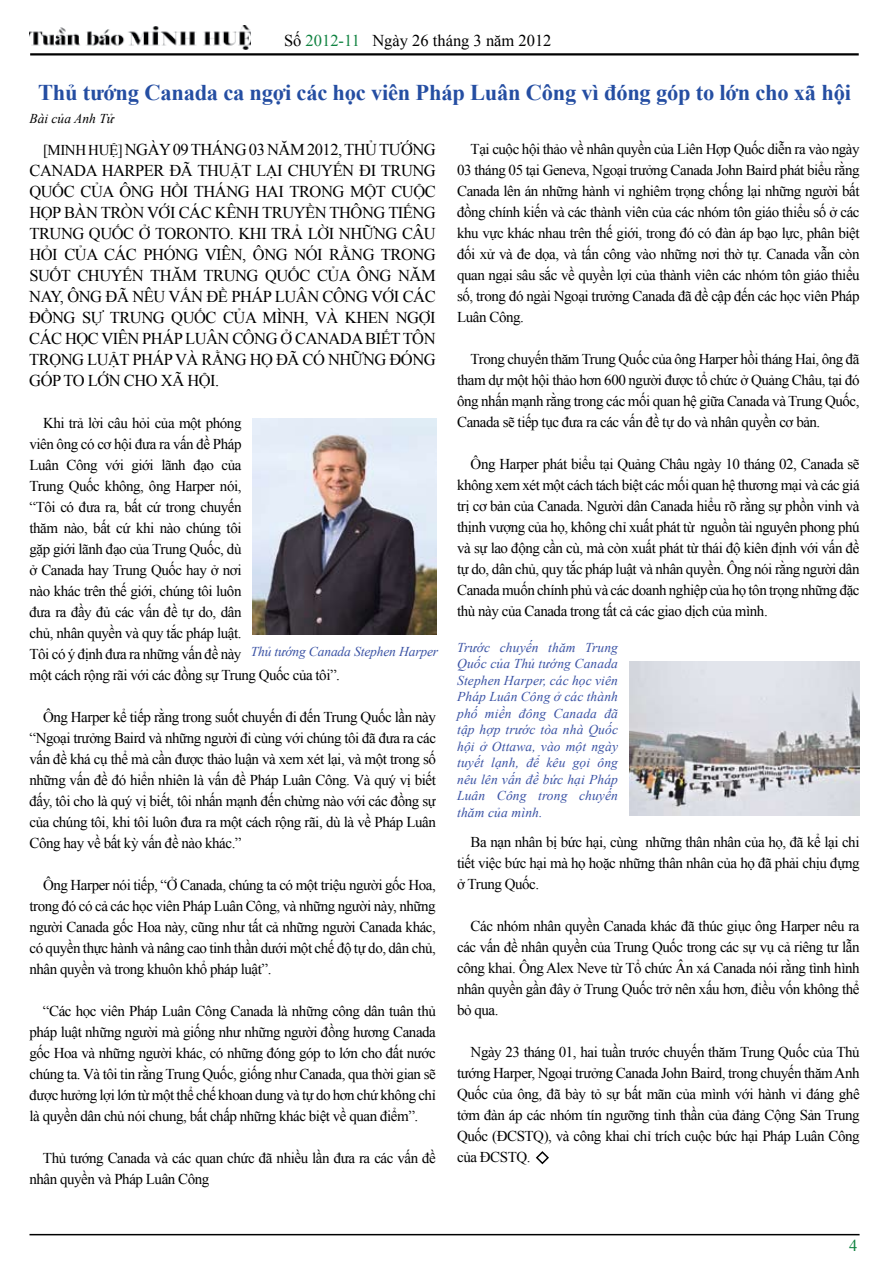
<style>
.page{position:relative;width:893px;height:1263px;background:#fff}
.page>*{position:absolute;margin:0;border:0;box-sizing:border-box;transform-origin:0 0}
.t1{font:700 22.5px "Times New Roman";letter-spacing:-.01em;color:#254ea2}
.t2{font:16.5px "Times New Roman";color:#000}
.t3{font:16.5px/21px "Times New Roman";letter-spacing:.19em;color:#000}
.t4{font:16.5px/21px "Times New Roman";letter-spacing:-.03em;color:#000}
.t5{font:16.5px/21px "Times New Roman";letter-spacing:.135em;color:#000}
.t6{font:16.5px/21px "Times New Roman";letter-spacing:.195em;color:#000}
.t7{font:16.5px "Times New Roman";color:#0f8240}
.t8{font:15px/21px "Times New Roman";letter-spacing:-.03em;color:#000;text-align:justify}
.t9{font:italic 13.5px/16.5px "Times New Roman";letter-spacing:.01em;color:#3a52a4;text-align:justify}
.t10{font:italic 13.5px "Times New Roman";letter-spacing:-.01em;color:#3a52a4}
.t11{font:italic 13.5px "Times New Roman";color:#000}
.s1{color:#0f8240}
.s2{font-size:15px}
</style>
<div class="page">
<hr style="left:29px;top:1234px;width:830px;height:1px;background:#000">
<hr style="left:30px;top:53px;width:829px;height:3px;background:#000">
<img style="left:30px;top:26px;width:220px;height:24px">
<img style="left:253px;top:418px;width:183px;height:216px">
<img style="left:629px;top:662px;width:231px;height:153px">
<svg style="left:536px;top:1151px;width:13px;height:14px"></svg>
<p class="t2" style="left:284px;top:30px;width:269px">Số <span class="s1">2012-11</span> Ngày 26 tháng 3 năm 2012</p>
<h1 class="t1" style="left:38px;top:77px;width:814px">Thủ tướng Canada ca ngợi các học viên Pháp Luân Công vì đóng góp to lớn cho xã hội</h1>
<p class="t11" style="left:29px;top:109px;width:86px">Bài của Anh Tử</p>
<p class="t8" style="left:457px;top:139px;width:404px;text-indent:14px">Tại cuộc hội thảo về nhân quyền của Liên Hợp Quốc diễn ra vào ngày 03 tháng 05 tại Geneva, Ngoại trưởng Canada John Baird phát biểu rằng Canada lên án những hành vi nghiêm trọng chống lại những người bất đồng chính kiến và các thành viên của các nhóm tôn giáo thiểu số ở các khu vực khác nhau trên thế giới, trong đó có đàn áp bạo lực, phân biệt đối xử và đe dọa, và tấn công vào những nơi thờ tự. Canada vẫn còn quan ngại sâu sắc về quyền lợi của thành viên các nhóm tôn giáo thiểu số, trong đó ngài Ngoại trưởng Canada đã đề cập đến các học viên Pháp Luân Công.</p>
<p class="t8" style="left:457px;top:349px;width:404px;text-indent:14px">Trong chuyến thăm Trung Quốc của ông Harper hồi tháng Hai, ông đã tham dự một hội thảo hơn 600 người được tổ chức ở Quảng Châu, tại đó ông nhấn mạnh rằng trong các mối quan hệ giữa Canada và Trung Quốc, Canada sẽ tiếp tục đưa ra các vấn đề tự do và nhân quyền cơ bản.</p>
<p class="t8" style="left:457px;top:454px;width:404px;text-indent:14px">Ông Harper phát biểu tại Quảng Châu ngày 10 tháng 02, Canada sẽ không xem xét một cách tách biệt các mối quan hệ thương mại và các giá trị cơ bản của Canada. Người dân Canada hiểu rõ rằng sự phồn vinh và thịnh vượng của họ, không chỉ xuất phát từ nguồn tài nguyên phong phú và sự lao động cần cù, mà còn xuất phát từ thái độ kiên định với vấn đề tự do, dân chủ, quy tắc pháp luật và nhân quyền. Ông nói rằng người dân Canada muốn chính phủ và các doanh nghiệp của họ tôn trọng những đặc thù này của Canada trong tất cả các giao dịch của mình.</p>
<p class="t4" style="left:29px;top:139px;width:396px;text-indent:14px"><span class="s2">[MINH HUỆ]</span> Ngày 09 tháng 03 năm 2012, Thủ tướng<br>Canada</p>
<p class="t2" style="left:102px;top:160px;width:108px">Harper đã thu</p>
<p class="t2" style="left:230px;top:160px;width:70px">ật lạichu</p>
<p class="t2" style="left:321px;top:160px;width:82px">yến đi Trung</p>
<p class="t2" style="left:29px;top:181px;width:103px">Quốc của ông</p>
<p class="t2" style="left:160px;top:181px;width:142px">hồi tháng Hai trong</p>
<p class="t2" style="left:350px;top:181px;width:83px">một cuộc</p>
<p class="t3" style="left:29px;top:202px;width:245px">họpbàn tròn vớicác kênh tru</p>
<p class="t2" style="left:294px;top:202px;width:48px">yền thông</p>
<p class="t2" style="left:388px;top:202px;width:37px">tiếng</p>
<p class="t2" style="left:29px;top:223px;width:22px">Trung</p>
<p class="t2" style="left:89px;top:223px;width:88px">Quốc ở Toronto</p>
<p class="t6" style="left:29px;top:223px;width:404px;text-indent:200px">. Khi trả lờinhững câu hỏi của các phóng viên, ông</p>
<p class="t2" style="left:294px;top:244px;width:99px">nói rằng trong</p>
<p class="t2" style="left:29px;top:265px;width:61px">suốtchu</p>
<p class="t2" style="left:111px;top:265px;width:115px">yến thăm Trung</p>
<p class="t2" style="left:265px;top:265px;width:104px">Quốc của ông</p>
<p class="t2" style="left:398px;top:265px;width:37px">năm</p>
<p class="t2" style="left:29px;top:286px;width:51px">nay, ông</p>
<p class="t3" style="left:106px;top:286px;width:240px">đã nêu vấn đề Pháp Luân Công</p>
<p class="t2" style="left:371px;top:286px;width:62px">vớicác</p>
<p class="t2" style="left:29px;top:307px;width:103px">đồng sự Trung</p>
<p class="t5" style="left:29px;top:307px;width:407px;text-indent:142px">Quốc của mình, và khen ngợi các học viên Pháp Luân Công</p>
<p class="t3" style="left:29px;top:328px;width:396px;text-indent:336px">biếttôn trọng luật phápvà rằng họ đã có những đóng gópto lớn cho</p>
<p class="t2" style="left:280px;top:328px;width:38px">ở Canada</p>
<p class="t2" style="left:161px;top:370px;width:60px">xã hội.</p>
<p class="t8" style="left:29px;top:413px;width:312px;text-align:left;text-indent:14px">Khi trả lời câu hỏi của một phóng<br>viên ông có cơ hội đưa ra vấn đề Pháp<br>Luân Công với giới lãnh đạo của<br>Trung Quốc không, ông Harper nói,<br>“Tôi có đưa ra, bất cứ trong chuyến<br>thăm nào, bất cứ khi nào chúng tôi<br>gặp giới lãnh đạo của Trung Quốc, dù<br>ở Canada hay Trung Quốc hay ở nơi<br>nào khác trên thế giới, chúng tôi luôn<br>đưa ra đầy đủ các vấn đề tự do, dân<br>chủ, nhân quyền và quy tắc pháp luật.<br>Tôi có ý định đưa ra những vấn đề này<br>một cách rộng rãi với các đồng sự Trung Quốc của tôi”.</p>
<p class="t8" style="left:29px;top:707px;width:408px;text-indent:14px">Ông Harper kể tiếp rằng trong suốt chuyến đi đến Trung Quốc lần này “Ngoại trưởng Baird và những người đi cùng với chúng tôi đã đưa ra các vấn đề khá cụ thể mà cần được thảo luận và xem xét lại, và một trong số những vấn đề đó hiển nhiên là vấn đề Pháp Luân Công. Và quý vị biết đấy, tôi cho là quý vị biết, tôi nhấn mạnh đến chừng nào với các đồng sự của chúng tôi, khi tôi luôn đưa ra một cách rộng rãi, dù là về Pháp Luân Công hay về bất kỳ vấn đề nào khác.”</p>
<p class="t8" style="left:29px;top:875px;width:408px;text-indent:14px">Ông Harper nói tiếp, “Ở Canada, chúng ta có một triệu người gốc Hoa, trong đó có cả các học viên Pháp Luân Công, và những người này, những người Canada gốc Hoa này, cũng như tất cả những người Canada khác, có quyền thực hành và nâng cao tinh thần dưới một chế độ tự do, dân chủ, nhân quyền và trong khuôn khổ pháp luật”.</p>
<p class="t8" style="left:29px;top:1001px;width:408px;text-indent:14px">“Các học viên Pháp Luân Công Canada là những công dân tuân thủ pháp luật những người mà giống như những người đồng hương Canada gốc Hoa và những người khác, có những đóng góp to lớn cho đất nước chúng ta. Và tôi tin rằng Trung Quốc, giống như Canada, qua thời gian sẽ được hưởng lợi lớn từ một thể chế khoan dung và tự do hơn chứ không chỉ là quyền dân chủ nói chung, bất chấp những khác biệt về quan điểm”.</p>
<p class="t8" style="left:29px;top:1148px;width:408px;text-indent:14px">Thủ tướng Canada và các quan chức đã nhiều lần đưa ra các vấn đề nhân quyền và Pháp Luân Công</p>
<p class="t10" style="left:251px;top:642px;width:189px">Thủ tướng Canada Stephen Harper</p>
<p class="t9" style="left:457px;top:638px;width:162px">Trước chuyến thăm Trung Quốc của Thủ tướng Canada Stephen Harper, các học viên Pháp Luân Công ở các thành phố miền đông Canada đã tập hợp trước tòa nhà Quốc hội ở Ottawa, vào một ngày tuyết lạnh, để kêu gọi ông nêu lên vấn đề bức hại Pháp Luân Công trong chuyến thăm của mình.</p>
<p class="t8" style="left:457px;top:832px;width:404px;text-indent:14px">Ba nạn nhân bị bức hại, cùng những thân nhân của họ, đã kể lại chi tiết việc bức hại mà họ hoặc những thân nhân của họ đã phải chịu đựng ở Trung Quốc.</p>
<p class="t8" style="left:457px;top:916px;width:404px;text-indent:14px">Các nhóm nhân quyền Canada khác đã thúc giục ông Harper nêu ra các vấn đề nhân quyền của Trung Quốc trong các sự vụ cả riêng tư lẫn công khai. Ông Alex Neve từ Tổ chức Ân xá Canada nói rằng tình hình nhân quyền gần đây ở Trung Quốc trở nên xấu hơn, điều vốn không thể bỏ qua.</p>
<p class="t8" style="left:457px;top:1042px;width:404px;text-indent:14px">Ngày 23 tháng 01, hai tuần trước chuyến thăm Trung Quốc của Thủ tướng Harper, Ngoại trưởng Canada John Baird, trong chuyến thăm Anh Quốc của ông, đã bày tỏ sự bất mãn của mình với hành vi đáng ghê tởm đàn áp các nhóm tín ngưỡng tinh thần của đảng Cộng Sản Trung Quốc (ĐCSTQ), và công khai chỉ trích cuộc bức hại Pháp Luân Công của ĐCSTQ.</p>
<p class="t7" style="left:849px;top:1234px;width:10px">4</p>
</div>
